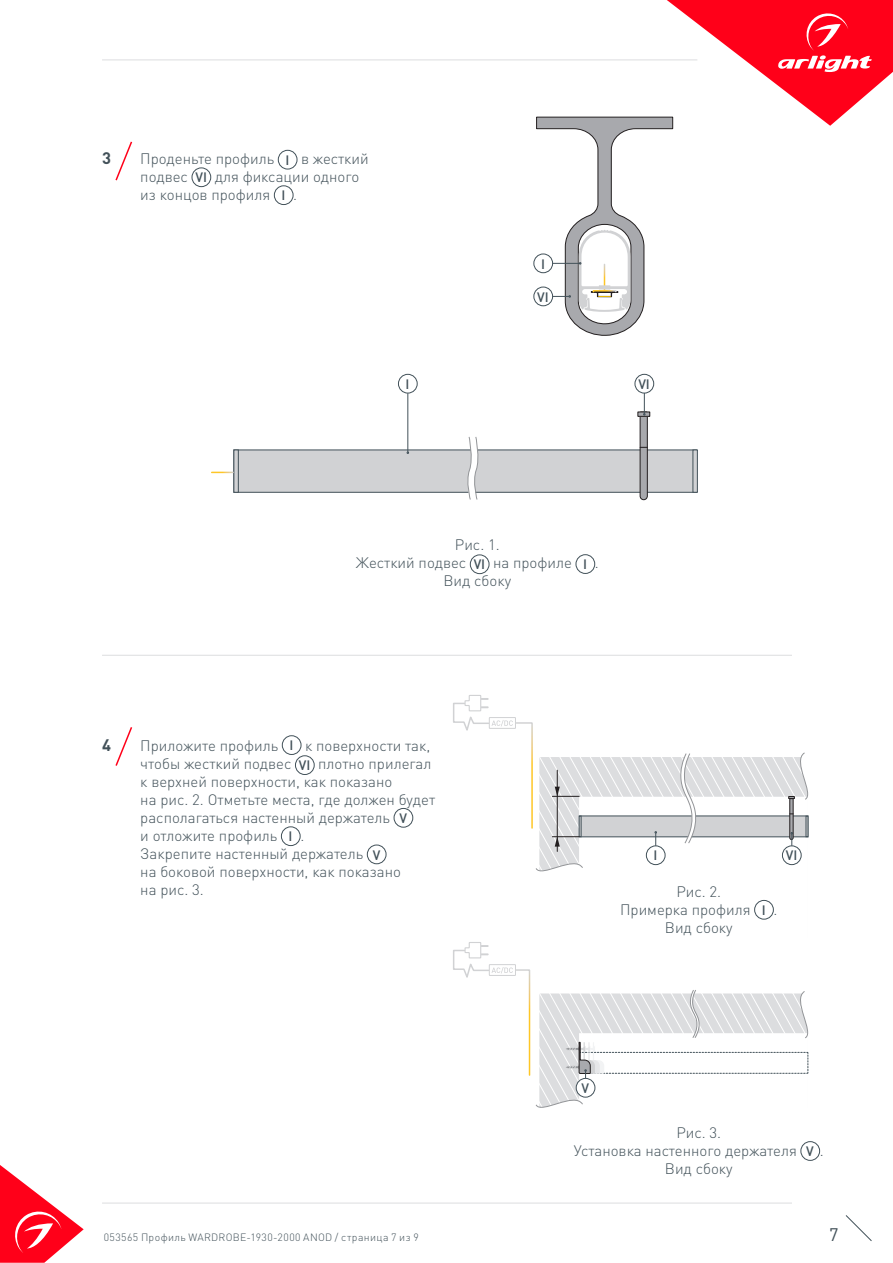
<style>
.page{position:relative;width:893px;height:1263px;background:#fff}
.page>*{position:absolute;margin:0;border:0;box-sizing:border-box;transform-origin:0 0}
.t1{font:18px "DIN Pro";color:#425159}
.t2{font:700 16.5px "DIN Pro";color:#425159}
.t3{font:300 15px/18px "DIN Pro";color:#425159}
.t4{font:500 13.5px "DIN Pro";color:#425159}
.t5{font:300 10.5px "DIN Pro";letter-spacing:.04em;color:#425159}
</style>
<div class="page">
<svg style="left:0;top:1165px;width:84px;height:98px"></svg>
<svg style="left:845px;top:1215px;width:27px;height:26px"></svg>
<hr style="left:102px;top:60px;width:595px;height:1px;background:#dcdddf">
<div style="left:278px;top:150px;width:19px;height:19px;border:1px solid #425159;border-radius:50%"></div>
<div style="left:192px;top:168px;width:19px;height:19px;border:1px solid #425159;border-radius:50%"></div>
<div style="left:274px;top:186px;width:19px;height:19px;border:1px solid #425159;border-radius:50%"></div>
<div style="left:282px;top:735px;width:19px;height:20px;border:1px solid #425159;border-radius:50%"></div>
<div style="left:295px;top:755px;width:19px;height:20px;border:1px solid #425159;border-radius:50%"></div>
<div style="left:394px;top:808px;width:19px;height:19px;border:1px solid #425159;border-radius:50%"></div>
<div style="left:281px;top:827px;width:19px;height:19px;border:1px solid #425159;border-radius:50%"></div>
<div style="left:367px;top:845px;width:19px;height:19px;border:1px solid #425159;border-radius:50%"></div>
<svg style="left:115px;top:141px;width:18px;height:40px"></svg>
<svg style="left:115px;top:727px;width:18px;height:39px"></svg>
<div style="left:635px;top:374px;width:19px;height:19px;border:1px solid #425159;border-radius:50%"></div>
<div style="left:398px;top:374px;width:19px;height:19px;border:1px solid #425159;border-radius:50%"></div>
<div style="left:234px;top:450px;width:463px;height:42px;background:#d1d2d4"></div>
<svg style="left:234px;top:450px;width:5px;height:42px"></svg>
<svg style="left:693px;top:450px;width:5px;height:42px"></svg>
<div style="left:638px;top:412px;width:12px;height:4px;border:1px solid #231f20"></div>
<svg style="left:465px;top:437px;width:16px;height:63px"></svg>
<div style="left:470px;top:555px;width:19px;height:19px;border:1px solid #425159;border-radius:50%"></div>
<div style="left:576px;top:554px;width:19px;height:20px;border:1px solid #425159;border-radius:50%"></div>
<hr style="left:102px;top:1203px;width:690px;height:1px;background:#dcdddf">
<hr style="left:102px;top:655px;width:690px;height:1px;background:#dcdddf">
<hr style="left:408px;top:393px;width:1px;height:59px;background:#425159">
<svg style="left:640px;top:393px;width:8px;height:107px"></svg>
<svg style="left:212px;top:472px;width:21px;height:1px"></svg>
<svg style="left:453px;top:695px;width:368px;height:466px"></svg>
<div style="left:534px;top:254px;width:19px;height:19px;border:1px solid #425159;border-radius:50%"></div>
<div style="left:534px;top:287px;width:19px;height:19px;border:1px solid #425159;border-radius:50%"></div>
<svg style="left:536px;top:0;width:357px;height:336px"></svg>
<p class="t2" style="left:102px;top:147px;width:10px">3</p>
<p class="t3" style="left:140px;top:149px;width:135px">Проденьте профиль</p>
<p class="t4" style="left:285px;top:151px;width:5px">I</p>
<p class="t3" style="left:301px;top:149px;width:69px">в жесткий</p>
<p class="t3" style="left:140px;top:167px;width:49px">подвес</p>
<p class="t4" style="left:195px;top:168px;width:13px">VI</p>
<p class="t3" style="left:140px;top:167px;width:221px;text-indent:74px">для фиксации одного из концов профиля</p>
<p class="t4" style="left:282px;top:186px;width:5px">I</p>
<p class="t3" style="left:293px;top:185px;width:5px">.</p>
<p class="t4" style="left:541px;top:254px;width:5px">I</p>
<p class="t4" style="left:537px;top:287px;width:13px">VI</p>
<p class="t4" style="left:406px;top:375px;width:5px">I</p>
<p class="t4" style="left:638px;top:375px;width:13px">VI</p>
<p class="t3" style="left:455px;top:535px;width:46px">Рис. 1.</p>
<p class="t3" style="left:356px;top:553px;width:112px">Жесткий подвес</p>
<p class="t4" style="left:474px;top:555px;width:13px">VI</p>
<p class="t3" style="left:493px;top:553px;width:80px">на профиле</p>
<p class="t4" style="left:583px;top:555px;width:5px">I</p>
<p class="t3" style="left:595px;top:553px;width:5px">.</p>
<p class="t3" style="left:443px;top:571px;width:69px">Вид сбоку</p>
<p class="t2" style="left:102px;top:734px;width:10px">4</p>
<p class="t3" style="left:140px;top:736px;width:139px">Приложите профиль</p>
<p class="t4" style="left:289px;top:736px;width:5px">I</p>
<p class="t3" style="left:305px;top:736px;width:127px">к поверхности так,</p>
<p class="t3" style="left:140px;top:754px;width:153px">чтобы жесткий подвес</p>
<p class="t4" style="left:299px;top:756px;width:13px">VI</p>
<p class="t3" style="left:140px;top:754px;width:296px;text-indent:178px">плотно прилегал к верхней поверхности, как показано<br>на рис. 2. Отметьте места, где должен будет располагаться настенный держатель</p>
<p class="t4" style="left:399px;top:809px;width:9px">V</p>
<p class="t3" style="left:140px;top:826px;width:139px">и отложите профиль</p>
<p class="t4" style="left:289px;top:827px;width:5px">I</p>
<p class="t3" style="left:140px;top:826px;width:224px;text-indent:160px">.<br>Закрепите настенный держатель</p>
<p class="t4" style="left:373px;top:845px;width:9px">V</p>
<p class="t3" style="left:140px;top:862px;width:262px">на боковой поверхности, как показано на рис. 3.</p>
<p class="t4" style="left:654px;top:846px;width:5px">I</p>
<p class="t4" style="left:786px;top:846px;width:13px">VI</p>
<p class="t3" style="left:676px;top:882px;width:46px">Рис. 2.</p>
<p class="t3" style="left:620px;top:900px;width:132px">Примерка профиля</p>
<p class="t4" style="left:762px;top:901px;width:5px">I</p>
<p class="t3" style="left:774px;top:900px;width:5px">.</p>
<p class="t3" style="left:665px;top:918px;width:69px">Вид сбоку</p>
<p class="t4" style="left:582px;top:1079px;width:9px">V</p>
<p class="t3" style="left:676px;top:1123px;width:46px">Рис. 3.</p>
<p class="t3" style="left:574px;top:1141px;width:224px">Установка настенного держателя</p>
<p class="t4" style="left:806px;top:1142px;width:9px">V</p>
<p class="t3" style="left:820px;top:1141px;width:5px">.</p>
<p class="t3" style="left:665px;top:1159px;width:69px">Вид сбоку</p>
<p class="t5" style="left:104px;top:1230px;width:317px">053565 Профиль WARDROBE-1930-2000 ANOD / страница 7 из 9</p>
<p class="t1" style="left:829px;top:1222px;width:11px">7</p>
</div>
